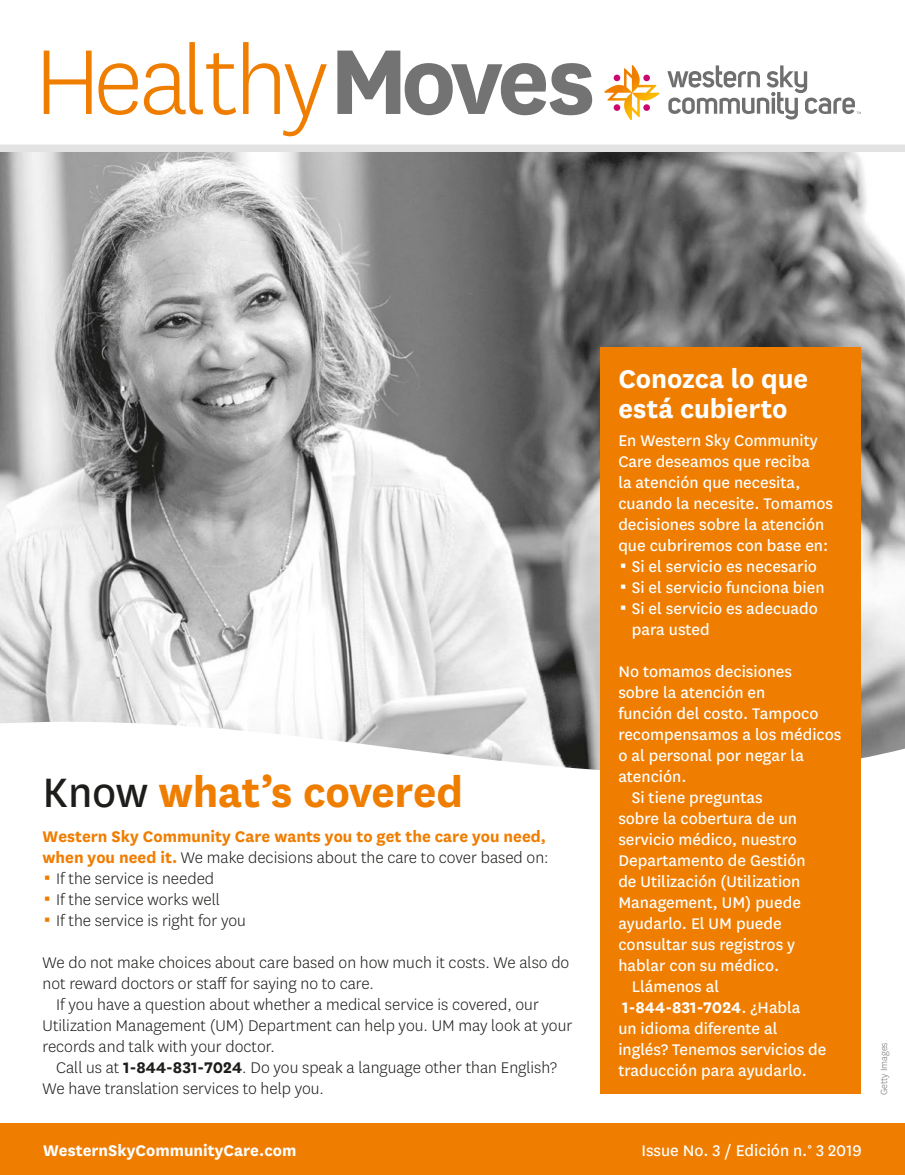
<style>
.page{position:relative;width:905px;height:1175px;background:#fff}
.page>*{position:absolute;margin:0;border:0;box-sizing:border-box;transform-origin:0 0}
.t1{font:300 107.55px "Centene Sans";letter-spacing:-.035em;color:#ef7d00}
.t2{font:700 48px "Centene Sans";letter-spacing:-.005em;color:#ef7d00}
.t3{font:700 30px/30px "Centene Sans";letter-spacing:-.005em;color:#fff}
.t4{font:18px/21px "Centene Sans";color:#fff}
.t5{font:300 18px/21px "Centene Sans";color:#1d1d1b}
.t6{font:700 18px/21px "Centene Sans";color:#ef7d00}
.t7{font:700 18px "Centene Sans";color:#fff}
.t8{font:300 10.5px "Centene Sans";color:#747373}
.s1{font-weight:700;color:#747373}
.s2{font-weight:400;color:#1d1d1b}
.s3{font-weight:300;color:#1d1d1b}
.s4{font-weight:700}
</style>
<div class="page">
<div style="left:0;top:1123px;width:905px;height:52px;background:#ef7d00"></div>
<svg style="left:604px;top:65px;width:55px;height:55px"></svg>
<div style="left:643px;top:75px;width:7px;height:6px;background:#cb0773;border-radius:50%"></div>
<div style="left:643px;top:104px;width:7px;height:7px;background:#cb0773;border-radius:50%"></div>
<div style="left:613px;top:104px;width:7px;height:7px;background:#cb0773;border-radius:50%"></div>
<div style="left:613px;top:75px;width:7px;height:6px;background:#cb0773;border-radius:50%"></div>
<svg style="left:667px;top:65px;width:193px;height:55px"></svg>
<div style="left:0;top:144px;width:905px;height:8px;background:#e3e3e3"></div>
<img style="left:0;top:152px;width:905px;height:570px">
<svg style="left:0;top:722px;width:905px;height:48px"></svg>
<div style="left:600px;top:347px;width:261px;height:746px;background:#ef7d00"></div>
<h1 class="t1" style="left:34px;top:14px;width:562px">Healthy<span class="s1">Moves</span></h1>
<h2 class="t2" style="left:43px;top:758px;width:422px"><span class="s2">Know</span> what’s covered</h2>
<p class="t6" style="left:43px;top:824px;width:507px">Western Sky Community Care wants you to get the care you need, when you need it. <span class="s3">We make decisions about the care to cover based on:</span></p>
<p class="t5" style="left:56px;top:867px;width:159px">If the service is needed</p>
<p class="t5" style="left:56px;top:888px;width:165px">If the service works well</p>
<p class="t5" style="left:56px;top:909px;width:191px">If the service is right for you</p>
<p class="t5" style="left:43px;top:951px;width:528px">We do not make choices about care based on how much it costs. We also do not reward doctors or staff for saying no to care.</p>
<p class="t5" style="left:43px;top:993px;width:531px;text-indent:14px">If you have a question about whether a medical service is covered, our<br>Utilization Management (UM) Department can help you. UM may look at your records and talk with your doctor.</p>
<p class="t5" style="left:43px;top:1056px;width:516px;text-indent:14px">Call us at <span class="s4">1-844-831-7024</span>. Do you speak a language other than English?<br>We have translation services to help you.</p>
<h2 class="t3" style="left:618px;top:361px;width:191px">Conozca lo que está cubierto</h2>
<p class="t4" style="left:618px;top:429px;width:216px">En Western Sky Community<br>Care deseamos que reciba<br>la atención que necesita, cuando la necesite. Tomamos decisiones sobre la atención que cubriremos con base en:</p>
<p class="t4" style="left:632px;top:555px;width:187px">Si el servicio es necesario</p>
<p class="t4" style="left:632px;top:576px;width:194px">Si el servicio funciona bien</p>
<p class="t4" style="left:632px;top:597px;width:187px">Si el servicio es adecuado para usted</p>
<p class="t4" style="left:618px;top:660px;width:225px">No tomamos decisiones<br>sobre la atención en<br>función del costo. Tampoco recompensamos a los médicos o al personal por negar la atención.</p>
<p class="t4" style="left:618px;top:786px;width:189px;text-indent:14px">Si tiene preguntas sobre la cobertura de un servicio médico, nuestro<br>Departamento de Gestión de Utilización (Utilization<br>Management, UM) puede ayudarlo. El UM puede consultar sus registros y hablar con su médico.</p>
<p class="t4" style="left:618px;top:975px;width:210px;text-indent:14px">Llámenos al<br><span class="s4">1-844-831-7024</span>. ¿Habla<br>un idioma diferente al inglés? Tenemos servicios de traducción para ayudarlo.</p>
<p class="t7" style="left:43px;top:1137px;width:255px">WesternSkyCommunityCare.com</p>
<p class="t4" style="left:641px;top:1139px;width:222px">Issue No. 3 / Edición n.° 3 2019</p>
<p class="t8" style="left:877px;top:1095px;width:54px;rotate:-90deg">Getty Images</p>
</div>
